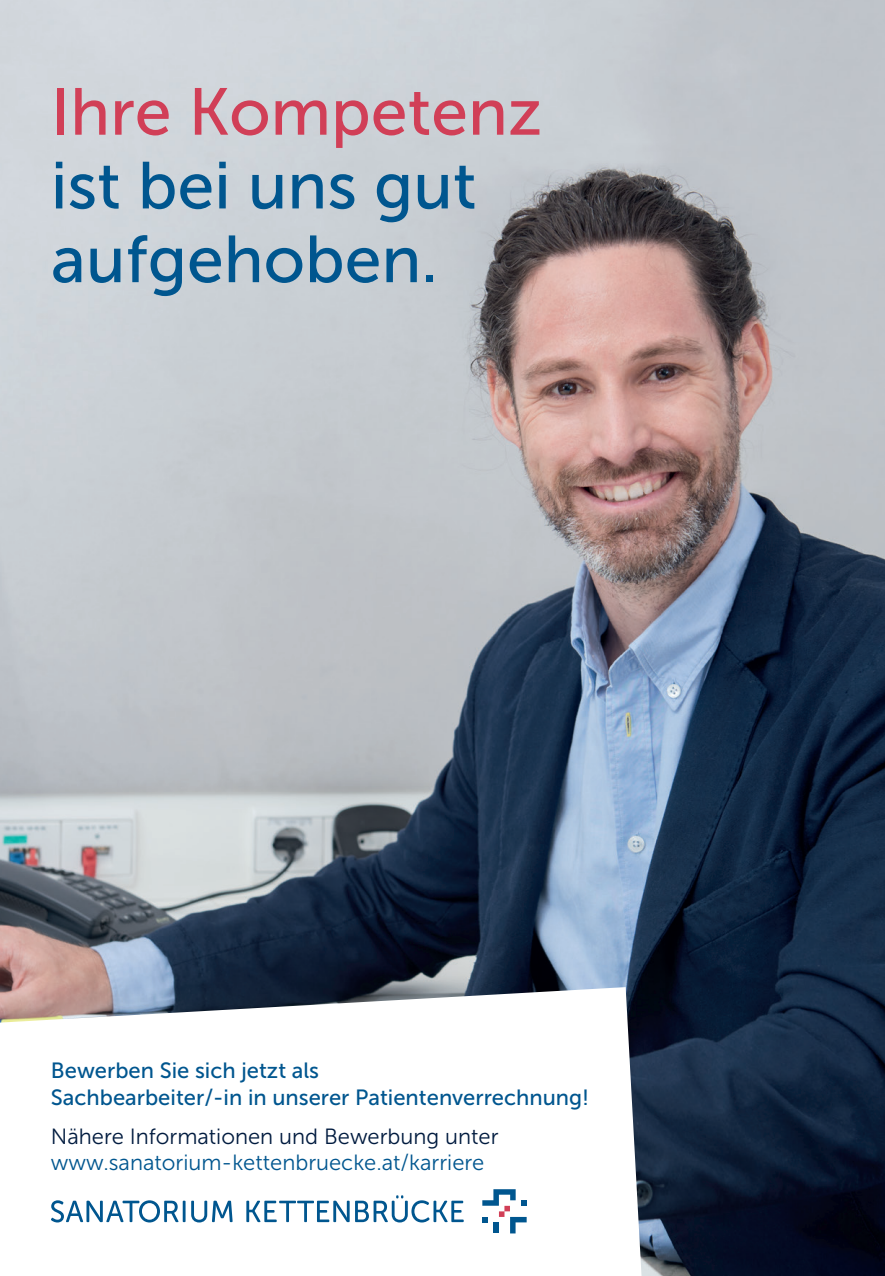
<style>
.page{position:relative;width:885px;height:1276px;background:#fff}
.page>*{position:absolute;margin:0;border:0;box-sizing:border-box;transform-origin:0 0}
.t1{font:66.3px/73.8px "Museo Sans 500";color:#00568f}
.t2{font:66.3px "Museo Sans 500";color:#d13f57}
.t3{font:21.9px/26.4px "Museo Sans 500";color:#00568f}
.t4{font:21.9px "Museo Sans 300";color:#00568f}
.t5{font:21.9px "Museo Sans 300";color:#001b3f}
</style>
<div class="page">
<img style="left:0;top:0;width:884px;height:1276px">
<svg style="left:0;top:987px;width:641px;height:289px"></svg>
<svg style="left:482px;top:1189px;width:44px;height:44px"></svg>
<svg style="left:51px;top:1195px;width:412px;height:27px"></svg>
<h1 class="t2" style="left:51px;top:76px;width:492px">Ihre Kompetenz</h1>
<h1 class="t1" style="left:51px;top:149px;width:427px">ist bei uns gut aufgehoben.</h1>
<p class="t3" style="left:51px;top:1057px;width:539px">Bewerben Sie sich jetzt als<br>Sachbearbeiter/-in in unserer Patientenverrechnung!</p>
<p class="t5" style="left:51px;top:1124px;width:449px">Nähere Informationen und Bewerbung unter</p>
<p class="t4" style="left:51px;top:1150px;width:435px">www.sanatorium-kettenbruecke.at/karriere</p>
</div>
